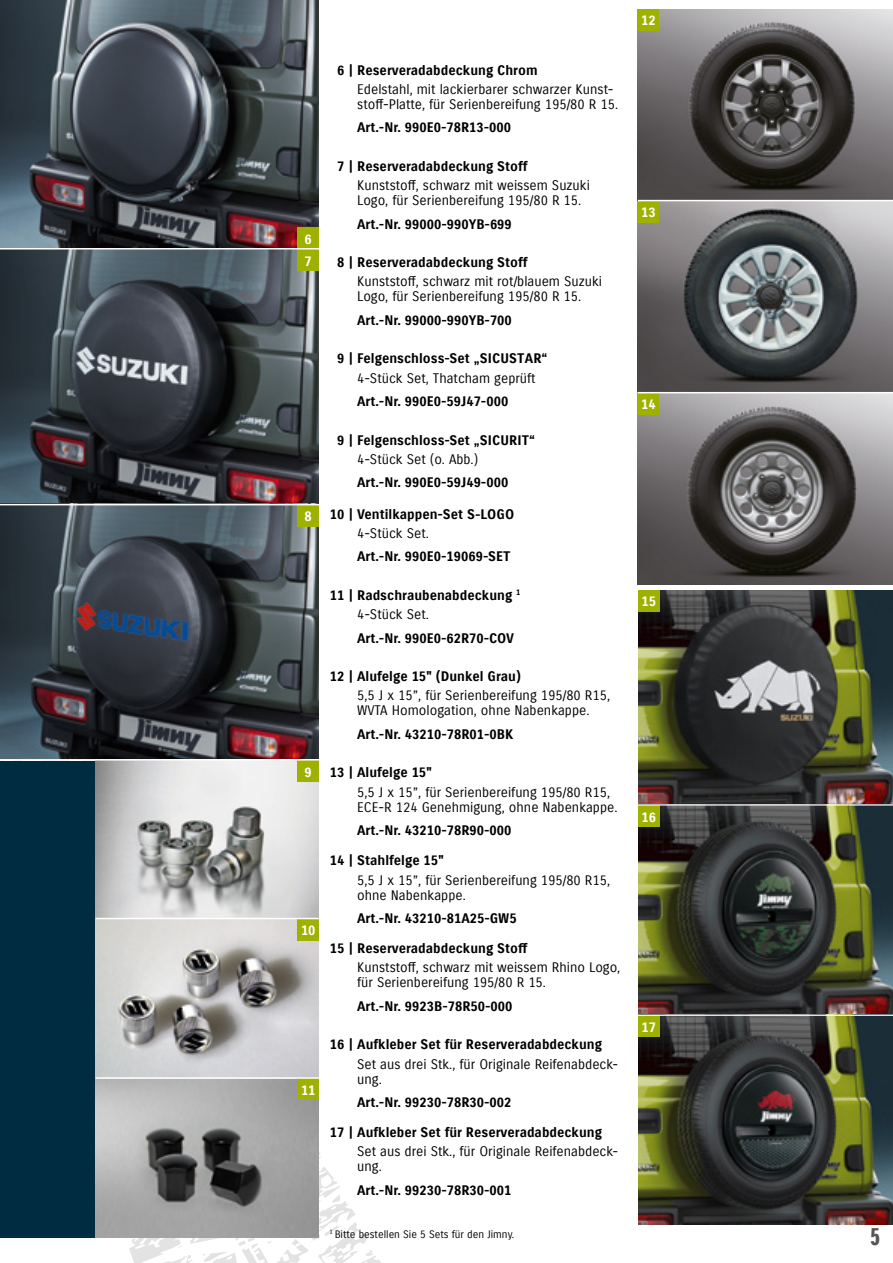
<style>
.page{position:relative;width:893px;height:1263px;background:#fff}
.page>*{position:absolute;margin:0;border:0;box-sizing:border-box;transform-origin:0 0}
.t1{font:24px "Suzuki PRO Headline";color:#565656}
.Beschreibung{font:13.5px/15px "Suzuki PRO Regular";color:#000}
.Artikel_Name{font:13.5px "Suzuki PRO Bold";color:#000}
.Artikelnummer{font:13.5px "Suzuki PRO Bold";color:#000}
.Artikel_Name-2{font:13.5px "Suzuki PRO Bold";color:#fff}
.t2{font:10.5px "Suzuki PRO Regular";color:#000}
</style>
<div class="page">
<svg style="left:0;top:760px;width:381px;height:503px"></svg>
<img style="left:638px;top:9px;width:255px;height:575px">
<img style="left:0;top:0;width:319px;height:759px">
<img style="left:638px;top:590px;width:255px;height:634px">
<div style="left:298px;top:227px;width:21px;height:22px;background:#9fb100"></div>
<div style="left:638px;top:590px;width:21px;height:21px;background:#9fb100"></div>
<img style="left:96px;top:760px;width:223px;height:477px">
<div style="left:298px;top:249px;width:21px;height:22px;background:#9fb100"></div>
<div style="left:638px;top:805px;width:21px;height:22px;background:#9fb100"></div>
<div style="left:298px;top:505px;width:21px;height:22px;background:#9fb100"></div>
<div style="left:638px;top:1016px;width:21px;height:21px;background:#9fb100"></div>
<div style="left:0;top:760px;width:94px;height:477px;background:#002c42"></div>
<div style="left:638px;top:201px;width:21px;height:22px;background:#9fb100"></div>
<div style="left:298px;top:760px;width:21px;height:22px;background:#9fb100"></div>
<div style="left:638px;top:9px;width:21px;height:21px;background:#9fb100"></div>
<div style="left:638px;top:393px;width:21px;height:22px;background:#9fb100"></div>
<div style="left:298px;top:919px;width:21px;height:21px;background:#9fb100"></div>
<div style="left:298px;top:1079px;width:21px;height:21px;background:#9fb100"></div>
<hr style="left:0;top:504px;width:330px;height:1px;background:#fff">
<hr style="left:629px;top:1014px;width:264px;height:2px;background:#fff">
<hr style="left:0;top:248px;width:330px;height:1px;background:#fff">
<hr style="left:629px;top:804px;width:264px;height:1px;background:#fff">
<hr style="left:638px;top:392px;width:255px;height:1px;background:#fff">
<hr style="left:96px;top:918px;width:250px;height:1px;background:#fff">
<hr style="left:638px;top:200px;width:255px;height:1px;background:#fff">
<hr style="left:96px;top:1077px;width:223px;height:2px;background:#fff">
<p class="Artikel_Name-2" style="left:305px;top:231px;width:9px">6</p>
<p class="Artikel_Name-2" style="left:305px;top:253px;width:9px">7</p>
<p class="Artikel_Name-2" style="left:305px;top:508px;width:9px">8</p>
<p class="Artikel_Name-2" style="left:305px;top:764px;width:9px">9</p>
<p class="Artikel_Name-2" style="left:301px;top:922px;width:16px">10</p>
<p class="Artikel_Name-2" style="left:301px;top:1082px;width:16px">11</p>
<p class="Artikel_Name" style="left:337px;top:62px;width:202px">6 | Reserveradabdeckung Chrom</p>
<p class="Beschreibung" style="left:357px;top:82px;width:262px">Edelstahl, mit lackierbarer schwarzer Kunst&shy;stoff-Platte, für Serienbereifung 195/80 R 15.</p>
<p class="Artikelnummer" style="left:357px;top:119px;width:155px">Art.-Nr. 990E0-78R13-000</p>
<p class="Artikel_Name" style="left:337px;top:158px;width:192px">7 | Reserveradabdeckung Stoff</p>
<p class="Beschreibung" style="left:357px;top:178px;width:234px">Kunststoff, schwarz mit weissem Suzuki<br>Logo, für Serienbereifung 195/80 R 15.</p>
<p class="Artikelnummer" style="left:357px;top:216px;width:156px">Art.-Nr. 99000-990YB-699</p>
<p class="Artikel_Name" style="left:337px;top:254px;width:192px">8 | Reserveradabdeckung Stoff</p>
<p class="Beschreibung" style="left:357px;top:274px;width:246px">Kunststoff, schwarz mit rot/blauem Suzuki<br>Logo, für Serienbereifung 195/80 R 15.</p>
<p class="Artikelnummer" style="left:357px;top:312px;width:156px">Art.-Nr. 99000-990YB-700</p>
<p class="Artikel_Name" style="left:337px;top:350px;width:212px">9 | Felgenschloss-Set „SICUSTAR“</p>
<p class="Beschreibung" style="left:357px;top:370px;width:180px">4-Stück Set, Thatcham geprüft</p>
<p class="Artikelnummer" style="left:357px;top:393px;width:153px">Art.-Nr. 990E0-59J47-000</p>
<p class="Artikel_Name" style="left:337px;top:432px;width:199px">9 | Felgenschloss-Set „SICURIT“</p>
<p class="Beschreibung" style="left:357px;top:452px;width:123px">4-Stück Set (o. Abb.)</p>
<p class="Artikelnummer" style="left:357px;top:474px;width:153px">Art.-Nr. 990E0-59J49-000</p>
<p class="Artikel_Name" style="left:330px;top:506px;width:186px">10 | Ventilkappen-Set S-LOGO</p>
<p class="Beschreibung" style="left:357px;top:526px;width:73px">4-Stück Set.</p>
<p class="Artikelnummer" style="left:357px;top:548px;width:155px">Art.-Nr. 990E0-19069-SET</p>
<p class="Artikel_Name" style="left:330px;top:587px;width:192px">11 | Radschraubenabdeckung <sup>1</sup></p>
<p class="Beschreibung" style="left:357px;top:607px;width:73px">4-Stück Set.</p>
<p class="Artikelnummer" style="left:357px;top:630px;width:158px">Art.-Nr. 990E0-62R70-COV</p>
<p class="Artikel_Name" style="left:330px;top:668px;width:192px">12 | Alufelge 15" (Dunkel Grau)</p>
<p class="Beschreibung" style="left:357px;top:688px;width:254px">5,5 J x 15”, für Serienbereifung 195/80 R15,<br>WVTA Homologation, ohne Nabenkappe.</p>
<p class="Artikelnummer" style="left:357px;top:726px;width:158px">Art.-Nr. 43210-78R01-0BK</p>
<p class="Artikel_Name" style="left:330px;top:764px;width:104px">13 | Alufelge 15"</p>
<p class="Beschreibung" style="left:357px;top:785px;width:262px">5,5 J x 15”, für Serienbereifung 195/80 R15,<br>ECE-R 124 Genehmigung, ohne Nabenkappe.</p>
<p class="Artikelnummer" style="left:357px;top:822px;width:156px">Art.-Nr. 43210-78R90-000</p>
<p class="Artikel_Name" style="left:330px;top:852px;width:116px">14 | Stahlfelge 15"</p>
<p class="Beschreibung" style="left:357px;top:872px;width:254px">5,5 J x 15”, für Serienbereifung 195/80 R15, ohne Nabenkappe.</p>
<p class="Artikelnummer" style="left:357px;top:910px;width:161px">Art.-Nr. 43210-81A25-GW5</p>
<p class="Artikel_Name" style="left:330px;top:940px;width:199px">15 | Reserveradabdeckung Stoff</p>
<p class="Beschreibung" style="left:357px;top:960px;width:265px">Kunststoff, schwarz mit weissem Rhino Logo, für Serienbereifung 195/80 R 15.</p>
<p class="Artikelnummer" style="left:357px;top:998px;width:157px">Art.-Nr. 9923B-78R50-000</p>
<p class="Artikel_Name" style="left:330px;top:1036px;width:274px">16 | Aufkleber Set für Reserveradabdeckung</p>
<p class="Beschreibung" style="left:357px;top:1056px;width:263px">Set aus drei Stk., für Originale Reifenabdeck&shy;ung.</p>
<p class="Artikelnummer" style="left:357px;top:1094px;width:156px">Art.-Nr. 99230-78R30-002</p>
<p class="Artikel_Name" style="left:330px;top:1124px;width:274px">17 | Aufkleber Set für Reserveradabdeckung</p>
<p class="Beschreibung" style="left:357px;top:1144px;width:263px">Set aus drei Stk., für Originale Reifenabdeck&shy;ung.</p>
<p class="Artikelnummer" style="left:357px;top:1182px;width:156px">Art.-Nr. 99230-78R30-001</p>
<p class="t2" style="left:330px;top:1227px;width:186px"><sup>1</sup> Bitte bestellen Sie 5 Sets für den Jimny.</p>
<p class="Artikel_Name-2" style="left:641px;top:12px;width:16px">12</p>
<p class="Artikel_Name-2" style="left:641px;top:204px;width:16px">13</p>
<p class="Artikel_Name-2" style="left:641px;top:396px;width:16px">14</p>
<p class="Artikel_Name-2" style="left:641px;top:593px;width:16px">15</p>
<p class="Artikel_Name-2" style="left:641px;top:809px;width:16px">16</p>
<p class="Artikel_Name-2" style="left:641px;top:1019px;width:16px">17</p>
<h1 class="t1" style="left:870px;top:1222px;width:12px">5</h1>
</div>
